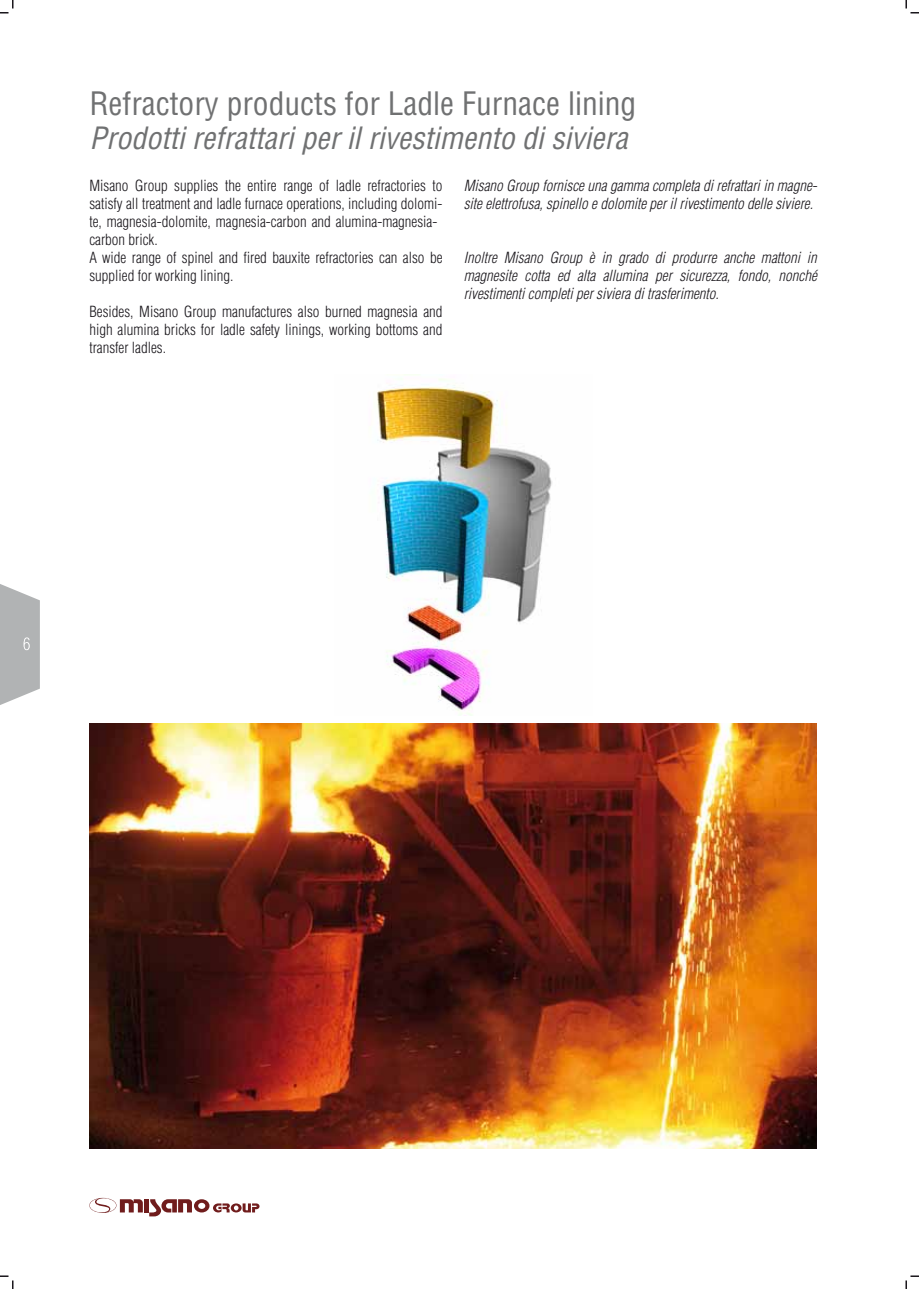
<style>
.page{position:relative;width:919px;height:1289px;background:#fff}
.page>*{position:absolute;margin:0;border:0;box-sizing:border-box;transform-origin:0 0}
.t1{font:condensed 31.5px "Helvetica LT Std";color:#707172}
.t2{font:italic condensed 30px "Helvetica LT Std";color:#707172}
.t3{font:300 condensed 15px/18px "Helvetica LT Std";color:#1a171c}
.t4{font:italic 300 condensed 15px/18px "Helvetica LT Std";color:#1a171c}
</style>
<div class="page">
<svg style="left:0;top:584px;width:40px;height:121px;background:#bcbdbe"></svg>
<img style="left:89px;top:723px;width:727px;height:425px">
<img style="left:377px;top:374px;width:175px;height:342px">
<div style="left:144px;top:1199px;width:5px;height:13px;background:#701c1c"></div>
<svg style="left:149px;top:1199px;width:110px;height:17px"></svg>
<svg style="left:89px;top:1197px;width:54px;height:15px"></svg>
<svg style="left:0;top:0;width:14px;height:14px"></svg>
<svg style="left:905px;top:0;width:13px;height:14px"></svg>
<svg style="left:905px;top:1275px;width:13px;height:13px"></svg>
<svg style="left:0;top:1275px;width:14px;height:13px"></svg>
<h1 class="t1" style="left:89px;top:83px;width:548px">Refractory products for Ladle Furnace lining</h1>
<h2 class="t2" style="left:89px;top:119px;width:540px">Prodotti refrattari per il rivestimento di siviera</h2>
<p class="t3" style="left:89px;top:176px;width:354px">Misano Group supplies the entire range of ladle refractories to satisfy all treatment and ladle furnace operations, including dolomi&shy;te, magnesia-dolomite, magnesia-carbon and alumina-magnesia&shy;carbon brick.<br>A wide range of spinel and fired bauxite refractories can also be supplied for working lining.</p>
<p class="t3" style="left:89px;top:302px;width:354px;text-align:justify">Besides, Misano Group manufactures also burned magnesia and high alumina bricks for ladle safety linings, working bottoms and transfer ladles.</p>
<p class="t4" style="left:463px;top:176px;width:355px">Misano Group fornisce una gamma completa di refrattari in magne&shy;site elettrofusa, spinello e dolomite per il rivestimento delle siviere.</p>
<p class="t4" style="left:463px;top:248px;width:354px;text-align:justify">Inoltre Misano Group è in grado di produrre anche mattoni in magnesite cotta ed alta allumina per sicurezza, fondo, nonché rivestimenti completi per siviera di trasferimento.</p>
</div>
